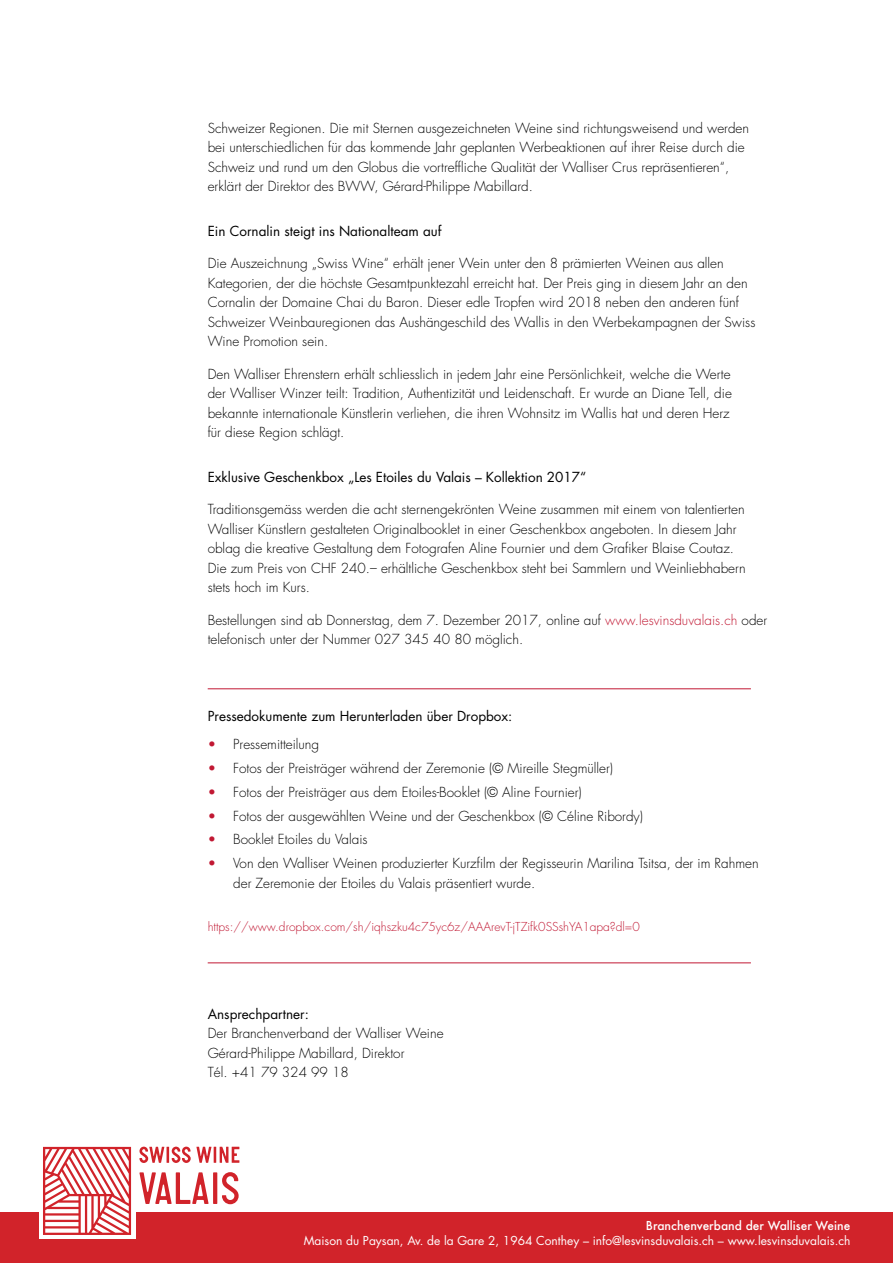
<style>
.page{position:relative;width:893px;height:1263px;background:#fff}
.page>*{position:absolute;margin:0;border:0;box-sizing:border-box;transform-origin:0 0}
.t1{font:300 13.5px/19.5px "Futura";color:#000}
.t2{font:13.5px "Futura";color:#000}
.t3{font:12px "Futura";color:#fff}
.t4{font:300 12px "Futura";color:#c11833}
.t5{font:500 12px "Futura";color:#fff}
.s1{color:#c11833}
</style>
<div class="page">
<div style="left:0;top:1212px;width:893px;height:51px;background:#d1232a"></div>
<svg style="left:139px;top:1146px;width:100px;height:17px"></svg>
<div style="left:39px;top:1143px;width:96px;height:96px;background:linear-gradient(to right,#fff,#fffefe)"></div>
<svg style="left:43px;top:1147px;width:88px;height:88px"></svg>
<svg style="left:139px;top:1172px;width:70px;height:32px"></svg>
<svg style="left:213px;top:1172px;width:4px;height:32px"></svg>
<svg style="left:222px;top:1172px;width:17px;height:32px"></svg>
<hr style="left:208px;top:688px;width:543px;height:1px;background:#c11833">
<hr style="left:208px;top:962px;width:543px;height:1px;background:#c11833">
<p class="t1" style="left:208px;top:118px;width:543px">Schweizer Regionen. Die mit Sternen ausgezeichneten Weine sind richtungsweisend und werden bei unterschiedlichen für das kommende Jahr geplanten Werbeaktionen auf ihrer Reise durch die Schweiz und rund um den Globus die vortreffliche Qualität der Walliser Crus repräsentieren“, erklärt der Direktor des BWW, Gérard-Philippe Mabillard.</p>
<p class="t2" style="left:208px;top:222px;width:235px">Ein Cornalin steigt ins Nationalteam auf</p>
<p class="t1" style="left:208px;top:254px;width:549px">Die Auszeichnung „Swiss Wine“ erhält jener Wein unter den 8 prämierten Weinen aus allen Kategorien, der die höchste Gesamtpunktezahl erreicht hat. Der Preis ging in diesem Jahr an den Cornalin der Domaine Chai du Baron. Dieser edle Tropfen wird 2018 neben den anderen fünf Schweizer Weinbauregionen das Aushängeschild des Wallis in den Werbekampagnen der Swiss Wine Promotion sein.</p>
<p class="t1" style="left:208px;top:364px;width:526px">Den Walliser Ehrenstern erhält schliesslich in jedem Jahr eine Persönlichkeit, welche die Werte der Walliser Winzer teilt: Tradition, Authentizität und Leidenschaft. Er wurde an Diane Tell, die bekannte internationale Künstlerin verliehen, die ihren Wohnsitz im Wallis hat und deren Herz für diese Region schlägt.</p>
<p class="t2" style="left:208px;top:468px;width:380px">Exklusive Geschenkbox „Les Etoiles du Valais – Kollektion 2017“</p>
<p class="t1" style="left:208px;top:500px;width:539px">Traditionsgemäss werden die acht sternengekrönten Weine zusammen mit einem von talentierten Walliser Künstlern gestalteten Originalbooklet in einer Geschenkbox angeboten. In diesem Jahr oblag die kreative Gestaltung dem Fotografen Aline Fournier und dem Grafiker Blaise Coutaz.<br>Die zum Preis von CHF 240.– erhältliche Geschenkbox steht bei Sammlern und Weinliebhabern stets hoch im Kurs.</p>
<p class="t1" style="left:208px;top:610px;width:561px">Bestellungen sind ab Donnerstag, dem 7. Dezember 2017, online auf <span class="s1">www.lesvinsduvalais.ch</span> oder telefonisch unter der Nummer 027 345 40 80 möglich.</p>
<p class="t2" style="left:208px;top:708px;width:306px">Pressedokumente zum Herunterladen über Dropbox:</p>
<p class="t1" style="left:208px;top:735px;width:113px"><span class="s1">•</span> Pressemitteilung</p>
<p class="t1" style="left:208px;top:759px;width:407px"><span class="s1">•</span> Fotos der Preisträger während der Zeremonie (© Mireille Stegmüller)</p>
<p class="t1" style="left:208px;top:783px;width:375px"><span class="s1">•</span> Fotos der Preisträger aus dem Etoiles-Booklet (© Aline Fournier)</p>
<p class="t1" style="left:208px;top:806px;width:437px"><span class="s1">•</span> Fotos der ausgewählten Weine und der Geschenkbox (© Céline Ribordy)</p>
<p class="t1" style="left:208px;top:830px;width:161px"><span class="s1">•</span> Booklet Etoiles du Valais</p>
<p class="t1" style="left:233px;top:854px;width:527px;text-indent:-26px"><span class="s1">•</span> Von den Walliser Weinen produzierter Kurzfilm der Regisseurin Marilina Tsitsa, der im Rahmen der Zeremonie der Etoiles du Valais präsentiert wurde.</p>
<p class="t4" style="left:208px;top:919px;width:434px">https://www.dropbox.com/sh/iqhszku4c75yc6z/AAArevT-jTZifk0SSshYA1apa?dl=0</p>
<p class="t2" style="left:208px;top:1005px;width:103px">Ansprechpartner:</p>
<p class="t1" style="left:208px;top:1024px;width:237px">Der Branchenverband der Walliser Weine<br>Gérard-Philippe Mabillard, Direktor<br>Tél. +41 79 324 99 18</p>
<p class="t5" style="left:646px;top:1218px;width:206px">Branchenverband der Walliser Weine</p>
<p class="t3" style="left:304px;top:1233px;width:548px">Maison du Paysan, Av. de la Gare 2, 1964 Conthey – info@lesvinsduvalais.ch – www.lesvinsduvalais.ch</p>
</div>
